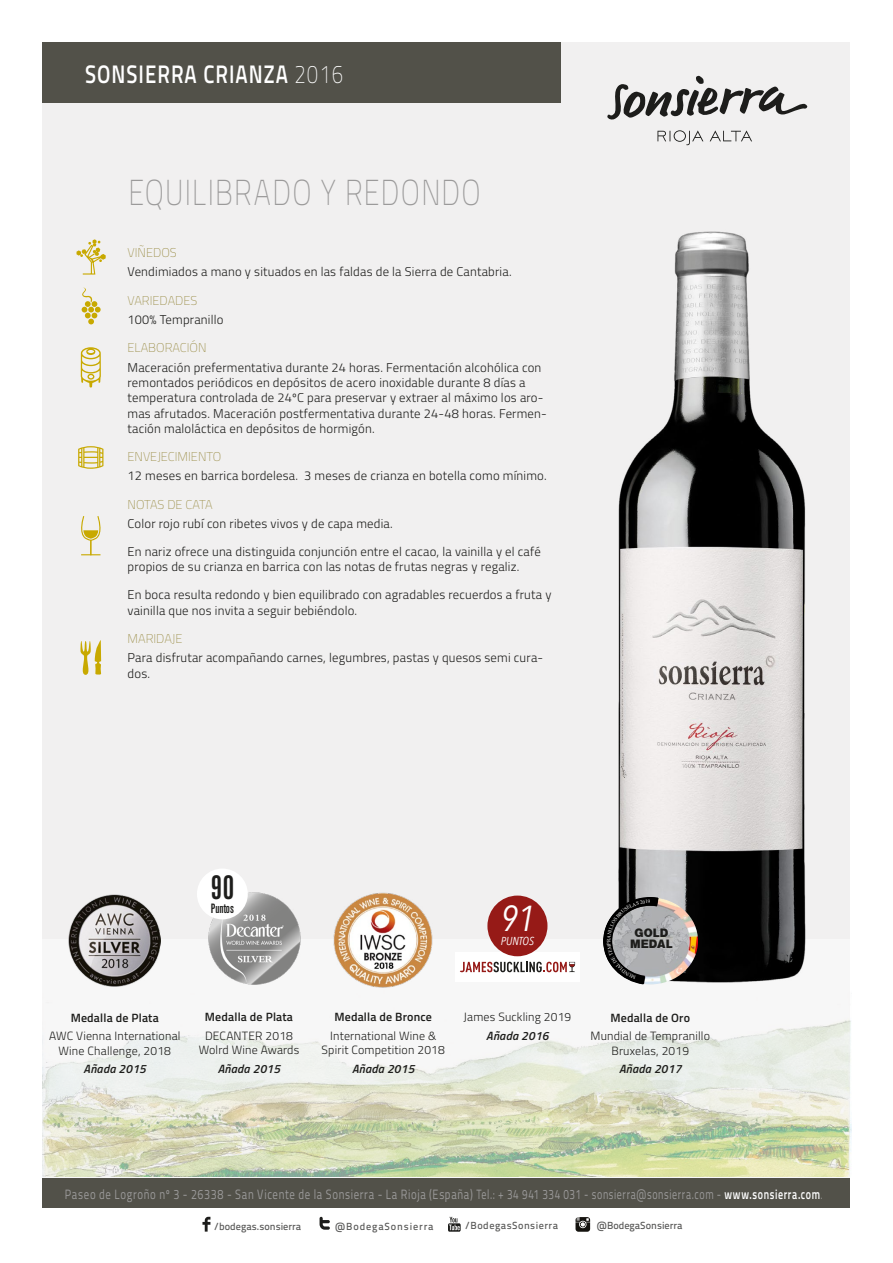
<style>
.page{position:relative;width:893px;height:1263px;background:#fff}
.page>*{position:absolute;margin:0;border:0;box-sizing:border-box;transform-origin:0 0}
.t1{font:100 36px "Titillium";letter-spacing:.04em;color:#9b9a9a;scale:.8 1}
.t2{font:italic 36px "Avenir Next Condensed";color:#fff}
.t3{font:32.4px "Alpin Gothic CG No 1";color:#1d1d1b}
.t4{font:600 25.5px "Titillium";letter-spacing:.05em;color:#fff;scale:.8 1}
.t5{font:13.5px "Titillium";letter-spacing:.06em;color:#9b9a9a;scale:.8 1}
.t6{font:12.9px "Alpin Gothic CG No 1";color:#1d1d1b}
.t7{font:300 12.75px/15.3px "Titillium";letter-spacing:.015em;color:#1d1d1b}
.t8{font:100 12.75px "Titillium";color:#988a41}
.t9{font:100 12.75px "Titillium";letter-spacing:-.02em;color:#988a41}
.t10{font:300 12px/14.4px "Titillium";letter-spacing:.015em;color:#1d1d1b;text-align:center}
.t11{font:600 12px "Titillium";letter-spacing:.015em;color:#1d1d1b}
.t12{font:italic 600 12px "Titillium";letter-spacing:.015em;color:#1d1d1b}
.t13{font:italic 11.55px "Avenir Next Condensed";color:#fff}
.t14{font:10.8px/10.8px "Swiss 721 BT Black No 2";color:#1d1d1b;text-align:center}
.t15{font:10.2px "Titillium Text 14 L 600 wt";color:#575756}
.t16{font:10.2px "Titillium Text 14 L 600 wt";letter-spacing:.045em;color:#575756}
.t17{font:10.2px "Titillium Text 14 L 600 wt";letter-spacing:.085em;color:#575756}
.s1{font-weight:100}
.s2{font-weight:600;color:#fff}
.s3{font-weight:600;font-size:9px}
</style>
<div class="page">
<div style="left:43px;top:43px;width:807px;height:1135px;background:#f1f0f0"></div>
<div style="left:43px;top:1178px;width:807px;height:30px;background:#525149"></div>
<svg style="left:202px;top:1217px;width:8px;height:14px"></svg>
<svg style="left:320px;top:1217px;width:10px;height:13px"></svg>
<svg style="left:448px;top:1217px;width:13px;height:15px"></svg>
<svg style="left:575px;top:1217px;width:15px;height:15px"></svg>
<svg style="left:607px;top:76px;width:200px;height:44px"></svg>
<svg style="left:657px;top:130px;width:95px;height:15px"></svg>
<div style="left:43px;top:43px;width:518px;height:60px;background:#525149"></div>
<svg style="left:43px;top:940px;width:807px;height:237px"></svg>
<img style="left:599px;top:231px;width:228px;height:754px">
<svg style="left:81px;top:516px;width:20px;height:39px"></svg>
<svg style="left:80px;top:640px;width:21px;height:35px"></svg>
<svg style="left:78px;top:446px;width:25px;height:23px"></svg>
<svg style="left:81px;top:347px;width:20px;height:41px"></svg>
<svg style="left:81px;top:287px;width:20px;height:37px"></svg>
<svg style="left:77px;top:239px;width:29px;height:36px"></svg>
<img style="left:333px;top:892px;width:100px;height:96px">
<img style="left:207px;top:892px;width:94px;height:93px">
<div style="left:197px;top:868px;width:51px;height:51px;background:#fff;border-radius:50%"></div>
<div style="left:455px;top:952px;width:125px;height:30px;background:#fff"></div>
<svg style="left:460px;top:962px;width:115px;height:10px"></svg>
<div style="left:487px;top:895px;width:60px;height:61px;background:#961a17;border-radius:50%"></div>
<img style="left:69px;top:894px;width:92px;height:92px">
<img style="left:667px;top:897px;width:31px;height:87px">
<svg style="left:603px;top:895px;width:64px;height:90px"></svg>
<h3 class="t4" style="left:85px;top:55px;width:324px">SONSIERRA CRIANZA <span class="s1">2016</span></h3>
<h1 class="t1" style="left:128px;top:167px;width:442px">EQUILIBRADO Y REDONDO</h1>
<p class="t8" style="left:128px;top:243px;width:51px">VIÑEDOS</p>
<p class="t7" style="left:128px;top:264px;width:386px">Vendimiados a mano y situados en las faldas de la Sierra de Cantabria.</p>
<p class="t8" style="left:128px;top:291px;width:71px">VARIEDADES</p>
<p class="t7" style="left:128px;top:311px;width:97px">100% Tempranillo</p>
<p class="t8" style="left:128px;top:339px;width:80px">ELABORACIÓN</p>
<p class="t7" style="left:128px;top:359px;width:421px">Maceración prefermentativa durante 24 horas. Fermentación alcohólica con remontados periódicos en depósitos de acero inoxidable durante 8 días a temperatura controlada de 24ºC para preservar y extraer al máximo los aro&shy;mas afrutados. Maceración postfermentativa durante 24-48 horas. Fermen&shy;tación maloláctica en depósitos de hormigón.</p>
<p class="t8" style="left:128px;top:447px;width:95px">ENVEJECIMIENTO</p>
<p class="t7" style="left:128px;top:468px;width:421px">12 meses en barrica bordelesa. 3 meses de crianza en botella como mínimo.</p>
<p class="t9" style="left:128px;top:495px;width:87px">NOTAS DE CATA</p>
<p class="t7" style="left:128px;top:515px;width:267px">Color rojo rubí con ribetes vivos y de capa media.</p>
<p class="t7" style="left:128px;top:543px;width:415px">En nariz ofrece una distinguida conjunción entre el cacao, la vainilla y el café propios de su crianza en barrica con las notas de frutas negras y regaliz.</p>
<p class="t7" style="left:128px;top:587px;width:425px">En boca resulta redondo y bien equilibrado con agradables recuerdos a fruta y vainilla que nos invita a seguir bebiéndolo.</p>
<p class="t8" style="left:128px;top:629px;width:56px">MARIDAJE</p>
<p class="t7" style="left:128px;top:650px;width:417px">Para disfrutar acompañando carnes, legumbres, pastas y quesos semi cura&shy;dos.</p>
<h2 class="t3" style="left:210px;top:868px;width:25px">90</h2>
<p class="t6" style="left:211px;top:900px;width:25px">Puntos</p>
<h1 class="t2" style="left:501px;top:897px;width:35px">91</h1>
<p class="t13" style="left:501px;top:934px;width:35px">PUNTOS</p>
<p class="t14" style="left:630px;top:927px;width:44px">GOLD<br>MEDAL</p>
<p class="t11" style="left:71px;top:1008px;width:90px">Medalla de Plata</p>
<p class="t10" style="left:49px;top:1028px;width:133px">AWC Vienna International<br>Wine Challenge, 2018</p>
<p class="t12" style="left:84px;top:1060px;width:64px">Añada 2015</p>
<p class="t11" style="left:205px;top:1008px;width:90px">Medalla de Plata</p>
<p class="t10" style="left:199px;top:1028px;width:102px">DECANTER 2018<br>Wolrd Wine Awards</p>
<p class="t12" style="left:218px;top:1059px;width:64px">Añada 2015</p>
<p class="t11" style="left:334px;top:1008px;width:99px">Medalla de Bronce</p>
<p class="t10" style="left:322px;top:1028px;width:125px">International Wine &amp;<br>Spirit Competition 2018</p>
<p class="t12" style="left:352px;top:1059px;width:64px">Añada 2015</p>
<p class="t10" style="left:464px;top:1009px;width:109px">James Suckling 2019</p>
<p class="t12" style="left:486px;top:1026px;width:64px">Añada 2016</p>
<p class="t11" style="left:610px;top:1008px;width:81px">Medalla de Oro</p>
<p class="t10" style="left:590px;top:1028px;width:121px">Mundial de Tempranillo<br>Bruxelas, 2019</p>
<p class="t12" style="left:619px;top:1060px;width:64px">Añada 2017</p>
<p class="t5" style="left:65px;top:1184px;width:949px">Paseo de Logroño nº 3 - 26338 - San Vicente de la Sonsierra - La Rioja (España) Tel.: + 34 941 334 031 - sonsierra@sonsierra.com - <span class="s2">www.sonsierra.com</span><span class="s3">.</span></p>
<p class="t15" style="left:214px;top:1220px;width:89px">/bodegas.sonsierra</p>
<p class="t17" style="left:335px;top:1220px;width:100px">@BodegaSonsierra</p>
<p class="t16" style="left:465px;top:1219px;width:95px">/BodegasSonsierra</p>
<p class="t15" style="left:597px;top:1219px;width:87px">@BodegaSonsierra</p>
</div>
